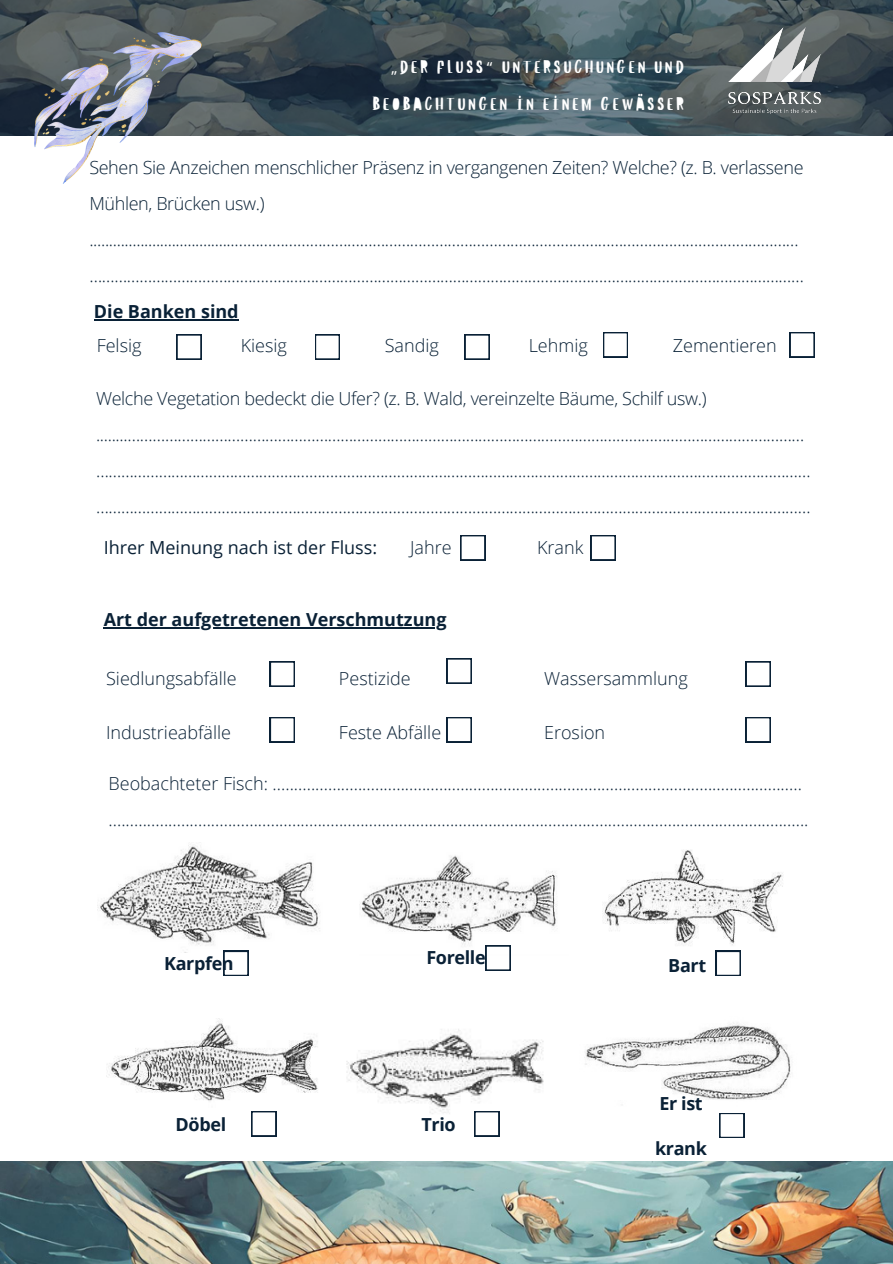
<style>
.page{position:relative;width:893px;height:1264px;background:#fff}
.page>*{position:absolute;margin:0;border:0;box-sizing:border-box;transform-origin:0 0}
.t1{font:300 18px/36px "Open Sans";letter-spacing:-.02em;color:#092136}
.t2{font:300 18px/36px "Open Sans";color:#0a2136}
.t3{font:700 18px "Open Sans";letter-spacing:-.02em;color:#0a2136}
.t4{font:700 18px "Open Sans";color:#0a2136}
.t5{font:18px "Open Sans";color:#0a2136}
.t6{font:700 18px "Open Sans";color:#092136}
.t7{font:300 18px "Open Sans";color:#092136}
.t8{font:15px "Block";letter-spacing:.15em;color:#fff}
.s1{font-family:"Noto Sans"}
.s2{font-family:"Noto Sans Gurmukhi"}
</style>
<div class="page">
<svg style="left:460px;top:535px;width:25px;height:25px"></svg>
<svg style="left:590px;top:535px;width:25px;height:25px"></svg>
<hr style="left:104px;top:627px;width:343px;height:1px;background:#0a2136">
<svg style="left:270px;top:661px;width:25px;height:25px"></svg>
<svg style="left:447px;top:658px;width:24px;height:25px"></svg>
<svg style="left:447px;top:717px;width:24px;height:25px"></svg>
<svg style="left:745px;top:661px;width:25px;height:25px"></svg>
<svg style="left:745px;top:717px;width:25px;height:25px"></svg>
<svg style="left:270px;top:717px;width:25px;height:25px"></svg>
<img style="left:98px;top:845px;width:222px;height:107px">
<svg style="left:224px;top:951px;width:24px;height:24px"></svg>
<img style="left:360px;top:855px;width:197px;height:103px">
<svg style="left:485px;top:945px;width:25px;height:25px"></svg>
<img style="left:602px;top:850px;width:181px;height:96px">
<svg style="left:715px;top:951px;width:25px;height:24px"></svg>
<img style="left:107px;top:1018px;width:211px;height:98px">
<svg style="left:251px;top:1111px;width:25px;height:25px"></svg>
<img style="left:346px;top:1029px;width:198px;height:91px">
<svg style="left:474px;top:1111px;width:25px;height:25px"></svg>
<img style="left:584px;top:1023px;width:207px;height:77px">
<svg style="left:719px;top:1113px;width:25px;height:24px"></svg>
<hr style="left:94px;top:319px;width:145px;height:2px;background:#092136">
<svg style="left:177px;top:334px;width:24px;height:25px"></svg>
<svg style="left:464px;top:334px;width:25px;height:25px"></svg>
<svg style="left:603px;top:332px;width:25px;height:25px"></svg>
<svg style="left:789px;top:332px;width:25px;height:25px"></svg>
<svg style="left:315px;top:334px;width:25px;height:25px"></svg>
<svg style="left:0;top:0;width:892px;height:136px;background:#425158"></svg>
<img style="left:728px;top:27px;width:92px;height:87px">
<img style="left:34px;top:33px;width:168px;height:150px">
<img style="left:0;top:1161px;width:892px;height:102px">
<p class="t8" style="left:391px;top:58px;width:294px"><span class="s1">„</span>DER FLUSS<span class="s2">“</span> UNTERSUCHUNGEN UND</p>
<p class="t8" style="left:372px;top:96px;width:313px">BEOBACHTUNGEN İN EİNEM GEWÄSSER</p>
<p class="t1" style="left:89px;top:149px;width:716px">Sehen Sie Anzeichen menschlicher Präsenz in vergangenen Zeiten? Welche? (z. B. verlassene Mühlen, Brücken usw.) .....................................……………………………………………………………………………………………………………………… ………………………………………………………………………………………………………………………………………………………</p>
<p class="t6" style="left:94px;top:299px;width:146px">Die Banken sind</p>
<p class="t1" style="left:97px;top:327px;width:46px">Felsig</p>
<p class="t1" style="left:241px;top:327px;width:48px">Kiesig</p>
<p class="t1" style="left:385px;top:327px;width:56px">Sandig</p>
<p class="t1" style="left:528px;top:327px;width:61px">Lehmig</p>
<p class="t7" style="left:672px;top:333px;width:105px">Zementieren</p>
<p class="t1" style="left:96px;top:380px;width:716px">Welche Vegetation bedeckt die Ufer? (z. B. Wald, vereinzelte Bäume, Schilf usw.) ........……………………………………………………………………………………………………………………………………………… ……………………………………………………………………………………………………………………………………………………… ………………………………………………………………………………………………………………………………………………………</p>
<p class="t5" style="left:104px;top:535px;width:275px">Ihrer Meinung nach ist der Fluss:</p>
<p class="t2" style="left:410px;top:529px;width:43px">Jahre</p>
<p class="t2" style="left:537px;top:529px;width:48px">Krank</p>
<p class="t4" style="left:104px;top:607px;width:344px">Art der aufgetretenen Verschmutzung</p>
<p class="t2" style="left:106px;top:659px;width:132px">Siedlungsabfälle</p>
<p class="t2" style="left:339px;top:659px;width:73px">Pestizide</p>
<p class="t2" style="left:544px;top:659px;width:145px">Wassersammlung</p>
<p class="t2" style="left:106px;top:714px;width:126px">Industrieabfälle</p>
<p class="t2" style="left:339px;top:714px;width:104px">Feste Abfälle</p>
<p class="t2" style="left:544px;top:714px;width:63px">Erosion</p>
<p class="t2" style="left:108px;top:765px;width:701px">Beobachteter Fisch: ............................................................................................................................ ....................................................................................................................................................................</p>
<p class="t3" style="left:164px;top:950px;width:71px">Karpfen</p>
<p class="t3" style="left:426px;top:944px;width:61px">Forelle</p>
<p class="t3" style="left:176px;top:1111px;width:52px">Döbel</p>
<p class="t3" style="left:421px;top:1111px;width:36px">Trio</p>
<p class="t3" style="left:668px;top:952px;width:39px">Bart</p>
<p class="t3" style="left:659px;top:1090px;width:45px">Er ist</p>
<p class="t3" style="left:655px;top:1135px;width:53px">krank</p>
</div>
